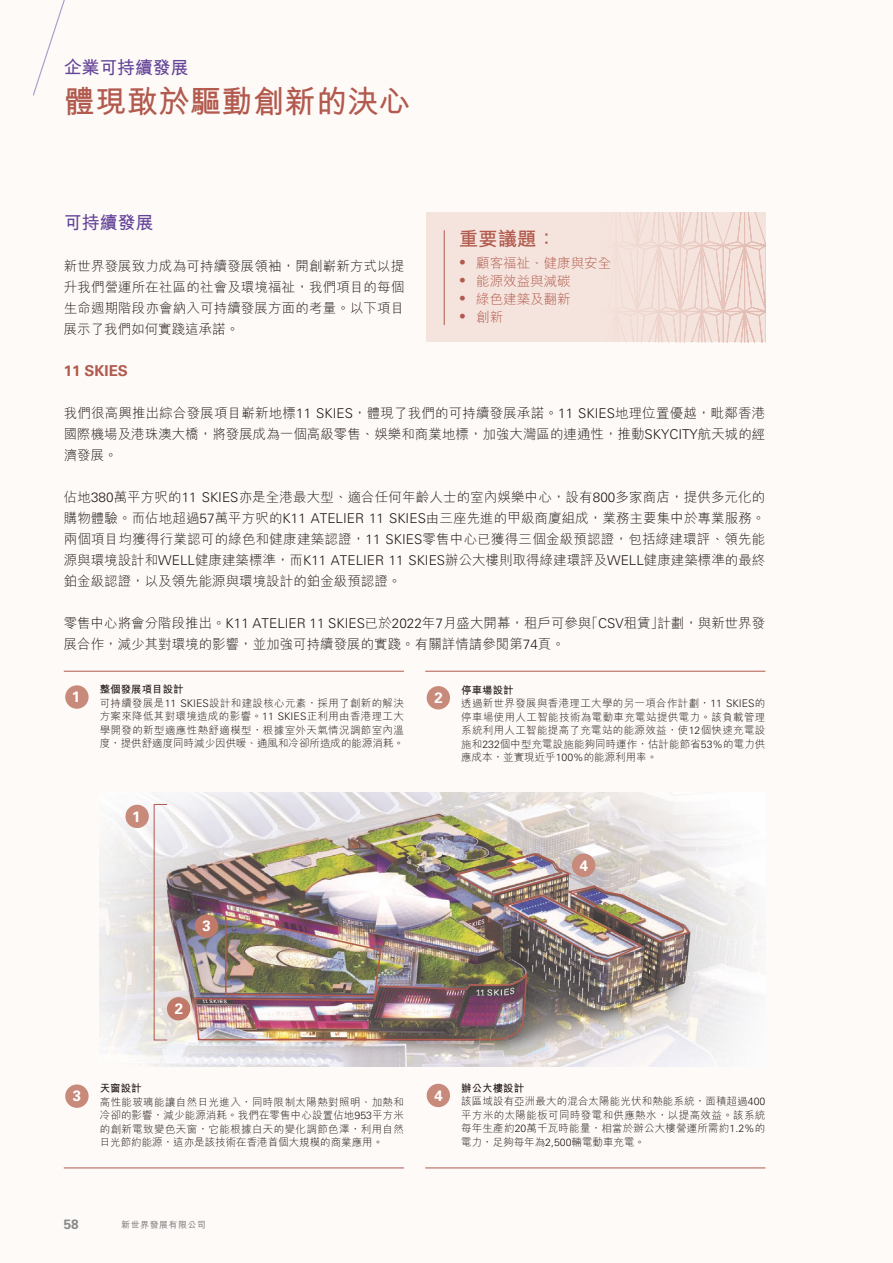
<style>
.page{position:relative;width:893px;height:1263px;background:#fefaf8}
.page>*{position:absolute;margin:0;border:0;box-sizing:border-box;transform-origin:0 0}
.t1{font:700 31.5px "M Hei HK";color:#b15a4d}
.t2{font:700 19.5px "M Hei HK";color:#b15a4d}
.t3{font:700 18px "M Hei HK";letter-spacing:-.01em;color:#644498}
.t4{font:700 15px "Univers LT Std";color:#fff}
.t5{font:700 15px "Univers LT Std";color:#b15a4d}
.t6{font:300 13.5px/21px "M Hei HK";color:#231916;text-align:justify}
.t7{font:300 13.5px "M Hei HK";color:#b15a4d}
.t8{font:700 13.5px "Univers LT Std";color:#898989}
.t9{font:300 10.5px/13.5px "M Hei HK";letter-spacing:.03em;color:#231916}
.t10{font:700 10.5px "M Hei HK";color:#231916}
.t11{font:700 9px "M Hei HK";letter-spacing:.05em;color:#898989}
.s1{font-family:"Univers LT Std"}
.s2{font-weight:700}
</style>
<div class="page">
<svg style="left:33px;top:0;width:32px;height:96px"></svg>
<div style="left:426px;top:213px;width:339px;height:129px;background:#f5e4dd"></div>
<svg style="left:634px;top:213px;width:131px;height:129px"></svg>
<hr style="left:444px;top:230px;width:1px;height:95px;background:#b15a4d">
<img style="left:100px;top:792px;width:657px;height:274px">
<hr style="left:64px;top:671px;width:340px;height:1px;background:#b15a4d">
<hr style="left:64px;top:1167px;width:340px;height:1px;background:#b15a4d">
<hr style="left:425px;top:671px;width:340px;height:1px;background:#b15a4d">
<hr style="left:425px;top:1167px;width:340px;height:1px;background:#b15a4d">
<div style="left:65px;top:1084px;width:24px;height:24px;background:#c88a7a;border-radius:50%"></div>
<div style="left:427px;top:1084px;width:23px;height:23px;background:#c88a7a;border-radius:50%"></div>
<div style="left:427px;top:686px;width:23px;height:23px;background:#c88a7a;border-radius:50%"></div>
<div style="left:65px;top:685px;width:24px;height:24px;background:#c88a7a;border-radius:50%"></div>
<div style="left:125px;top:805px;width:24px;height:23px;background:#c88a7a;border-radius:50%"></div>
<div style="left:154px;top:804px;width:13px;height:236px;border:1px solid #b15a4d"></div>
<div style="left:167px;top:997px;width:23px;height:23px;background:#c17a6a;border-radius:50%"></div>
<img style="left:193px;top:852px;width:498px;height:189px">
<div style="left:572px;top:854px;width:23px;height:23px;background:#c88a7a;border-radius:50%"></div>
<h3 class="t3" style="left:64px;top:54px;width:126px">企業可持續發展</h3>
<h1 class="t1" style="left:64px;top:79px;width:348px">體現敢於驅動創新的決心</h1>
<h3 class="t3" style="left:64px;top:209px;width:91px">可持續發展</h3>
<p class="t6" style="left:64px;top:255px;width:342px">新世界發展致力成為可持續發展領袖，開創嶄新方式以提升我們營運所在社區的社會及環境福祉，我們項目的每個生命週期階段亦會納入可持續發展方面的考量。以下項目展示了我們如何實踐這承諾。</p>
<p class="t5" style="left:64px;top:362px;width:66px">11 SKIES</p>
<p class="t6" style="left:64px;top:402px;width:703px">我們很高興推出綜合發展項目嶄新地標<span class="s1">11 SKIES</span>，體現了我們的可持續發展承諾。<span class="s1">11 SKIES</span>地理位置優越，毗鄰香港國際機場及港珠澳大橋，將發展成為一個高級零售、娛樂和商業地標，加強大灣區的連通性，推動<span class="s1">SKYCITY</span>航天城的經濟發展。</p>
<p class="t6" style="left:64px;top:486px;width:703px">佔地<span class="s1">380</span>萬平方呎的<span class="s1">11 SKIES</span>亦是全港最大型、適合任何年齡人士的室內娛樂中心，設有<span class="s1">800</span>多家商店，提供多元化的購物體驗。而佔地超過<span class="s1">57</span>萬平方呎的<span class="s1">K11 ATELIER 11 SKIES</span>由三座先進的甲級商廈組成，業務主要集中於專業服務。兩個項目均獲得行業認可的綠色和健康建築認證，<span class="s1">11 SKIES</span>零售中心已獲得三個金級預認證，包括綠建環評、領先能源與環境設計和<span class="s1">WELL</span>健康建築標準，而<span class="s1">K11 ATELIER 11 SKIES</span>辦公大樓則取得綠建環評及<span class="s1">WELL</span>健康建築標準的最終鉑金級認證，以及領先能源與環境設計的鉑金級預認證。</p>
<p class="t6" style="left:64px;top:612px;width:703px">零售中心將會分階段推出。<span class="s1">K11 ATELIER 11 SKIES</span>已於<span class="s1">2022</span>年<span class="s1">7</span>月盛大開幕，租戶可參與「<span class="s1">CSV</span>租賃」計劃，與新世界發展合作，減少其對環境的影響，並加強可持續發展的實踐。有關詳情請參閱第<span class="s1">74</span>頁。</p>
<h2 class="t2" style="left:459px;top:225px;width:99px">重要議題：</h2>
<p class="t7" style="left:459px;top:253px;width:154px"><span class="s1">•</span> 顧客福祉、健康與安全</p>
<p class="t7" style="left:459px;top:271px;width:113px"><span class="s1">•</span> 能源效益與減碳</p>
<p class="t7" style="left:459px;top:289px;width:113px"><span class="s1">•</span> 綠色建築及翻新</p>
<p class="t7" style="left:459px;top:307px;width:46px"><span class="s1">•</span> 創新</p>
<p class="t9" style="left:100px;top:682px;width:306px"><span class="s2">整個發展項目設計<br></span>可持續發展是<span class="s1">11 SKIES</span>設計和建設核心元素，採用了創新的解決方案來降低其對環境造成的影響。<span class="s1">11 SKIES</span>正利用由香港理工大學開發的新型適應性熱舒適模型，根據室外天氣情況調節室內溫度，提供舒適度同時減少因供暖、通風和冷卻所造成的能源消耗。</p>
<p class="t9" style="left:461px;top:683px;width:306px"><span class="s2">停車場設計<br></span>透過新世界發展與香港理工大學的另一項合作計劃，<span class="s1">11 SKIES</span>的停車場使用人工智能技術為電動車充電站提供電力。該負載管理系統利用人工智能提高了充電站的能源效益，使<span class="s1">12</span>個快速充電設施和<span class="s1">232</span>個中型充電設施能夠同時運作，估計能節省<span class="s1">53%</span>的電力供應成本，並實現近乎<span class="s1">100%</span>的能源利用率。</p>
<p class="t4" style="left:72px;top:688px;width:10px">1</p>
<p class="t4" style="left:434px;top:689px;width:10px">2</p>
<p class="t4" style="left:132px;top:808px;width:10px">1</p>
<p class="t4" style="left:203px;top:917px;width:10px">3</p>
<p class="t4" style="left:580px;top:856px;width:10px">4</p>
<p class="t4" style="left:175px;top:1000px;width:10px">2</p>
<p class="t10" style="left:100px;top:1081px;width:43px">天窗設計</p>
<p class="t9" style="left:100px;top:1095px;width:306px;text-align:justify">高性能玻璃能讓自然日光進入，同時限制太陽熱對照明、加熱和冷卻的影響，減少能源消耗。我們在零售中心設置佔地<span class="s1">953</span>平方米的創新電致變色天窗，它能根據白天的變化調節色澤，利用自然日光節約能源，這亦是該技術在香港首個大規模的商業應用。</p>
<p class="t4" style="left:73px;top:1087px;width:10px">3</p>
<p class="t4" style="left:434px;top:1087px;width:10px">4</p>
<p class="t9" style="left:461px;top:1081px;width:306px"><span class="s2">辦公大樓設計<br></span>該區域設有亞洲最大的混合太陽能光伏和熱能系統，面積超過<span class="s1">400</span>平方米的太陽能板可同時發電和供應熱水，以提高效益。該系統每年生產約<span class="s1">20</span>萬千瓦時能量，相當於辦公大樓營運所需約<span class="s1">1.2%</span>的電力，足夠每年為<span class="s1">2,500</span>輛電動車充電。</p>
<p class="t8" style="left:64px;top:1216px;width:17px">58</p>
<p class="t11" style="left:121px;top:1218px;width:86px">新世界發展有限公司</p>
</div>
